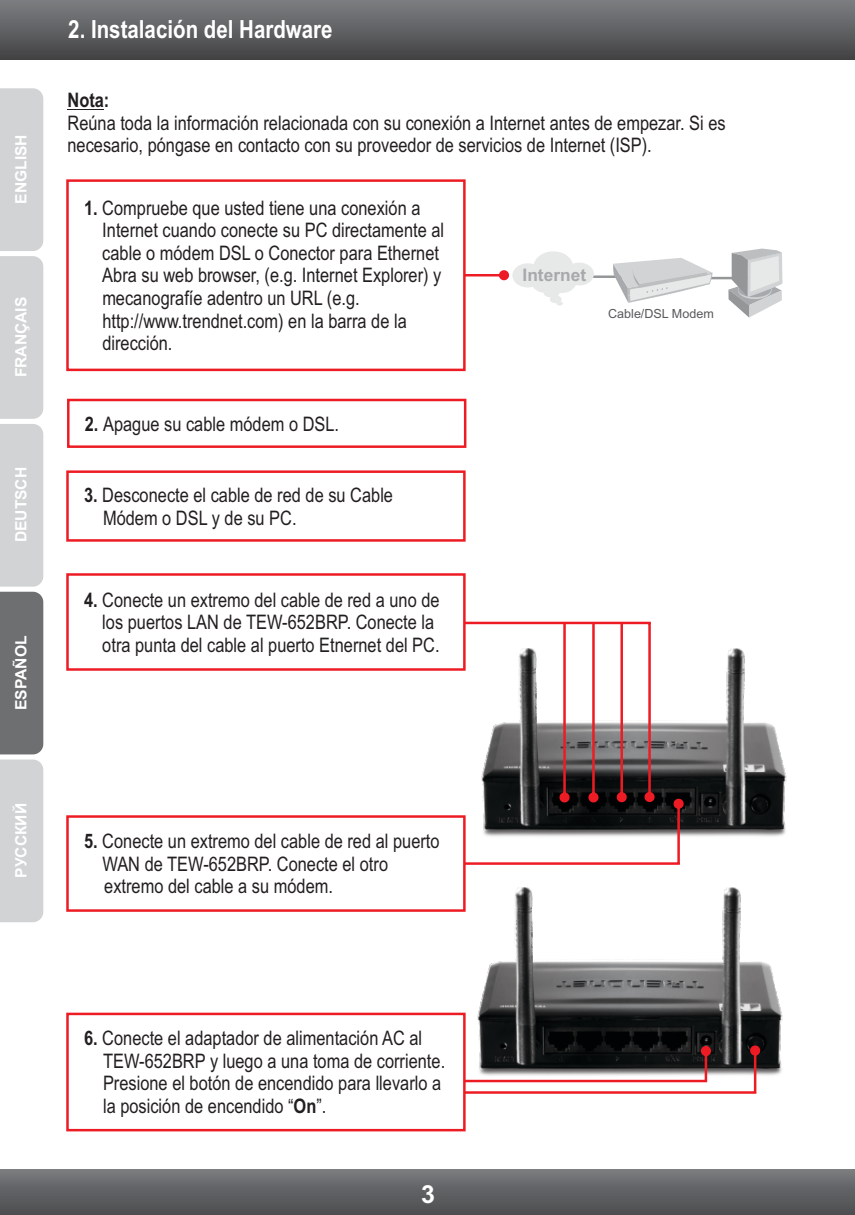
<style>
.page{position:relative;width:855px;height:1215px;background:#fff}
.page>*{position:absolute;margin:0;border:0;box-sizing:border-box;transform-origin:0 0}
.t1{font:700 25px "Arial Narrow";color:#fff}
.t2{font:700 25px "Arial";color:#fff}
.t3{font:20px/22.8px "Arial Narrow";color:#231f20}
.t4{font:700 20px "Arial Narrow";color:#231f20}
.t5{font:700 17.25px "Arial";color:#a7a9ac}
.t6{font:700 15.5px "Arial";color:#fff}
.t7{font:12.5px "Arial";color:#58595b}
.s1{font-weight:700}
</style>
<div class="page">
<svg style="left:0;top:88px;width:43px;height:666px;background:#babbbd"></svg>
<div style="left:0;top:760px;width:43px;height:162px;background:#d1d3d4"></div>
<div style="left:0;top:0;width:855px;height:59px;background:linear-gradient(to bottom,#7d7f81,#434345)"></div>
<div style="left:0;top:1170px;width:855px;height:45px;background:linear-gradient(to bottom,#77787b,#4c4c4e)"></div>
<hr style="left:68px;top:109px;width:36px;height:1px;background:#231f20">
<svg style="left:467px;top:270px;width:42px;height:10px"></svg>
<hr style="left:687px;top:277px;width:88px;height:2px;background:#949698">
<hr style="left:543px;top:275px;width:88px;height:3px;background:#949698">
<svg style="left:613px;top:258px;width:100px;height:45px"></svg>
<div style="left:512px;top:263px;width:31px;height:25px;background:#e7e8e8;border-radius:50%"></div>
<div style="left:531px;top:270px;width:29px;height:23px;background:#e7e8e8;border-radius:50%"></div>
<div style="left:533px;top:251px;width:40px;height:32px;background:#e7e8e8;border-radius:50%"></div>
<div style="left:547px;top:270px;width:29px;height:23px;background:#e7e8e8;border-radius:50%"></div>
<div style="left:565px;top:263px;width:29px;height:22px;background:#e7e8e8;border-radius:50%"></div>
<div style="left:544px;top:290px;width:15px;height:7px;background:#e7e8e8;border-radius:50%"></div>
<div style="left:550px;top:295px;width:12px;height:8px;background:#e7e8e8;border-radius:50%"></div>
<svg style="left:556px;top:302px;width:7px;height:4px"></svg>
<svg style="left:728px;top:249px;width:54px;height:69px"></svg>
<svg style="left:66px;top:179px;width:401px;height:193px"></svg>
<svg style="left:67px;top:398px;width:400px;height:50px"></svg>
<svg style="left:66px;top:470px;width:400px;height:72px"></svg>
<img style="left:684px;top:648px;width:103px;height:189px">
<img style="left:477px;top:887px;width:306px;height:189px">
<svg style="left:467px;top:1046px;width:293px;height:48px"></svg>
<svg style="left:66px;top:1012px;width:401px;height:120px"></svg>
<svg style="left:66px;top:573px;width:618px;height:340px"></svg>
<p class="t6" style="left:15px;top:204px;width:71px;rotate:-90deg">ENGLISH</p>
<p class="t6" style="left:15px;top:377px;width:82px;rotate:-90deg">FRANÇAIS</p>
<p class="t6" style="left:15px;top:542px;width:77px;rotate:-90deg">DEUTSCH</p>
<p class="t6" style="left:15px;top:710px;width:76px;rotate:-90deg">ESPAÑOL</p>
<p class="t6" style="left:15px;top:878px;width:76px;rotate:-90deg">РУССКИЙ</p>
<p class="t1" style="left:68px;top:20px;width:266px">2. Instalación del Hardware</p>
<p class="t4" style="left:68px;top:92px;width:43px">Nota:</p>
<p class="t3" style="left:68px;top:113px;width:660px">Reúna toda la información relacionada con su conexión a Internet antes de empezar. Si es necesario, póngase en contacto con su proveedor de servicios de Internet (ISP).</p>
<p class="t3" style="left:102px;top:198px;width:343px;text-indent:-18px"><span class="s1">1.</span> Compruebe que usted tiene una conexión a Internet cuando conecte su PC directamente al cable o módem DSL o Conector para Ethernet Abra su web browser, (e.g. Internet Explorer) y mecanografíe adentro un URL (e.g. http://www.trendnet.com) en la barra de la dirección.</p>
<p class="t3" style="left:85px;top:414px;width:256px"><span class="s1">2.</span> Apague su cable módem o DSL.</p>
<p class="t3" style="left:103px;top:485px;width:292px;text-indent:-19px"><span class="s1">3.</span> Desconecte el cable de red de su Cable<br>Módem o DSL y de su PC.</p>
<p class="t3" style="left:102px;top:590px;width:339px;text-indent:-18px"><span class="s1">4.</span> Conecte un extremo del cable de red a uno de los puertos LAN de TEW-652BRP. Conecte la otra punta del cable al puerto Etnernet del PC.</p>
<p class="t3" style="left:102px;top:832px;width:339px;text-indent:-18px"><span class="s1">5.</span> Conecte un extremo del cable de red al puerto<br>WAN de TEW-652BRP. Conecte el otro extremo del cable a su módem.</p>
<p class="t5" style="left:523px;top:268px;width:65px">Internet</p>
<p class="t7" style="left:608px;top:309px;width:107px">Cable/DSL Modem</p>
<p class="t3" style="left:103px;top:1029px;width:344px;text-indent:-19px"><span class="s1">6.</span> Conecte el adaptador de alimentación AC al TEW-652BRP y luego a una toma de corriente.<br>Presione el botón de encendido para llevarlo a la posición de encendido “<span class="s1">On</span>”.</p>
<p class="t2" style="left:421px;top:1185px;width:15px">3</p>
</div>
